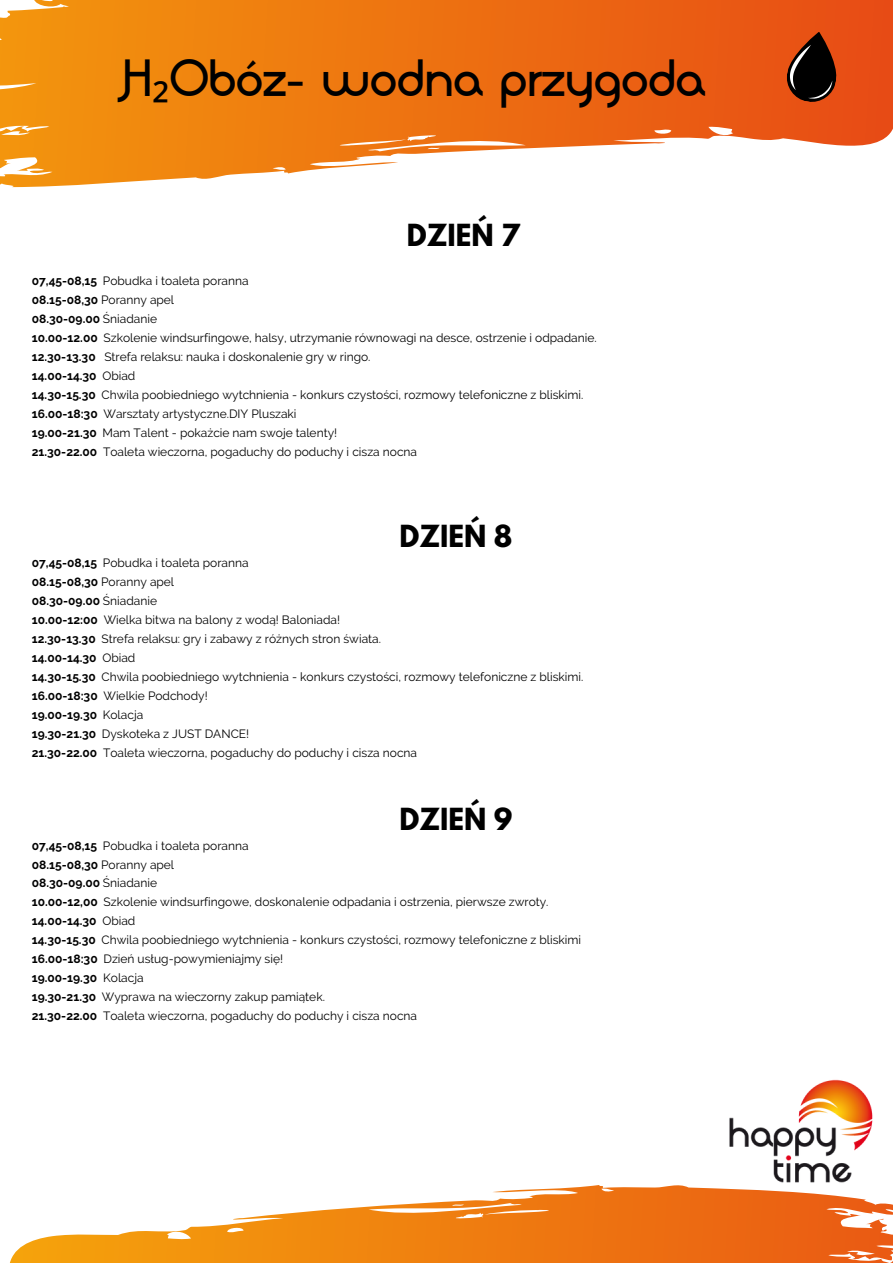
<style>
.page{position:relative;width:893px;height:1264px;background:#fff}
.page>*{position:absolute;margin:0;border:0;box-sizing:border-box;transform-origin:0 0}
.t1{font:700 48.75px "Quadranta";color:#000}
.t2{font:700 27px "League Spartan";color:#000}
.t3{font:12px/19px "Raleway";color:#000}
.s1{font-family:"Noto Sans";font-weight:400}
.s2{font-weight:700}
</style>
<div class="page">
<svg style="left:0;top:0;width:892px;height:188px"></svg>
<img style="left:729px;top:1079px;width:144px;height:103px">
<svg style="left:10px;top:1182px;width:882px;height:80px"></svg>
<svg style="left:783px;top:28px;width:60px;height:78px;background:#7b3113"></svg>
<h1 class="t1" style="left:123px;top:48px;width:583px">H<span class="s1">₂</span>Obóz- wodna przygoda</h1>
<h2 class="t2" style="left:407px;top:222px;width:114px">DZIEŃ 7</h2>
<p class="t3" style="left:32px;top:271px;width:566px"><span class="s2">07,45-08,15</span> Pobudka i toaleta poranna<br><span class="s2">08.15-08,30</span> Poranny apel<br><span class="s2">08.30-09.00</span> Śniadanie<br><span class="s2">10.00-12.00</span> Szkolenie windsurfingowe, halsy, utrzymanie równowagi na desce, ostrzenie i odpadanie.<br><span class="s2">12.30-13.30</span> Strefa relaksu: nauka i doskonalenie gry w ringo.<br><span class="s2">14.00-14.30</span> Obiad<br><span class="s2">14.30-15.30</span> Chwila poobiedniego wytchnienia - konkurs czystości, rozmowy telefoniczne z bliskimi.<br><span class="s2">16.00-18:30</span> Warsztaty artystyczne.DIY Pluszaki<br><span class="s2">19.00-21.30</span> Mam Talent - pokażcie nam swoje talenty!<br><span class="s2">21.30-22.00</span> Toaleta wieczorna, pogaduchy do poduchy i cisza nocna</p>
<h2 class="t2" style="left:399px;top:523px;width:114px">DZIEŃ 8</h2>
<p class="t3" style="left:32px;top:553px;width:553px"><span class="s2">07,45-08,15</span> Pobudka i toaleta poranna<br><span class="s2">08.15-08,30</span> Poranny apel<br><span class="s2">08.30-09.00</span> Śniadanie<br><span class="s2">10.00-12:00</span> Wielka bitwa na balony z wodą! Baloniada!<br><span class="s2">12.30-13.30</span> Strefa relaksu: gry i zabawy z różnych stron świata.<br><span class="s2">14.00-14.30</span> Obiad<br><span class="s2">14.30-15.30</span> Chwila poobiedniego wytchnienia - konkurs czystości, rozmowy telefoniczne z bliskimi.<br><span class="s2">16.00-18:30</span> Wielkie Podchody!<br><span class="s2">19.00-19.30</span> Kolacja<br><span class="s2">19.30-21.30</span> Dyskoteka z JUST DANCE!<br><span class="s2">21.30-22.00</span> Toaleta wieczorna, pogaduchy do poduchy i cisza nocna</p>
<h2 class="t2" style="left:399px;top:805px;width:114px">DZIEŃ 9</h2>
<p class="t3" style="left:32px;top:835px;width:551px"><span class="s2">07,45-08,15</span> Pobudka i toaleta poranna<br><span class="s2">08.15-08,30</span> Poranny apel<br><span class="s2">08.30-09.00</span> Śniadanie<br><span class="s2">10.00-12,00</span> Szkolenie windsurfingowe, doskonalenie odpadania i ostrzenia, pierwsze zwroty.<br><span class="s2">14.00-14.30</span> Obiad<br><span class="s2">14.30-15.30</span> Chwila poobiedniego wytchnienia - konkurs czystości, rozmowy telefoniczne z bliskimi <span class="s2">16.00-18:30</span> Dzień usług-powymieniajmy się!<br><span class="s2">19.00-19.30</span> Kolacja<br><span class="s2">19.30-21.30</span> Wyprawa na wieczorny zakup pamiątek.<br><span class="s2">21.30-22.00</span> Toaleta wieczorna, pogaduchy do poduchy i cisza nocna</p>
</div>
